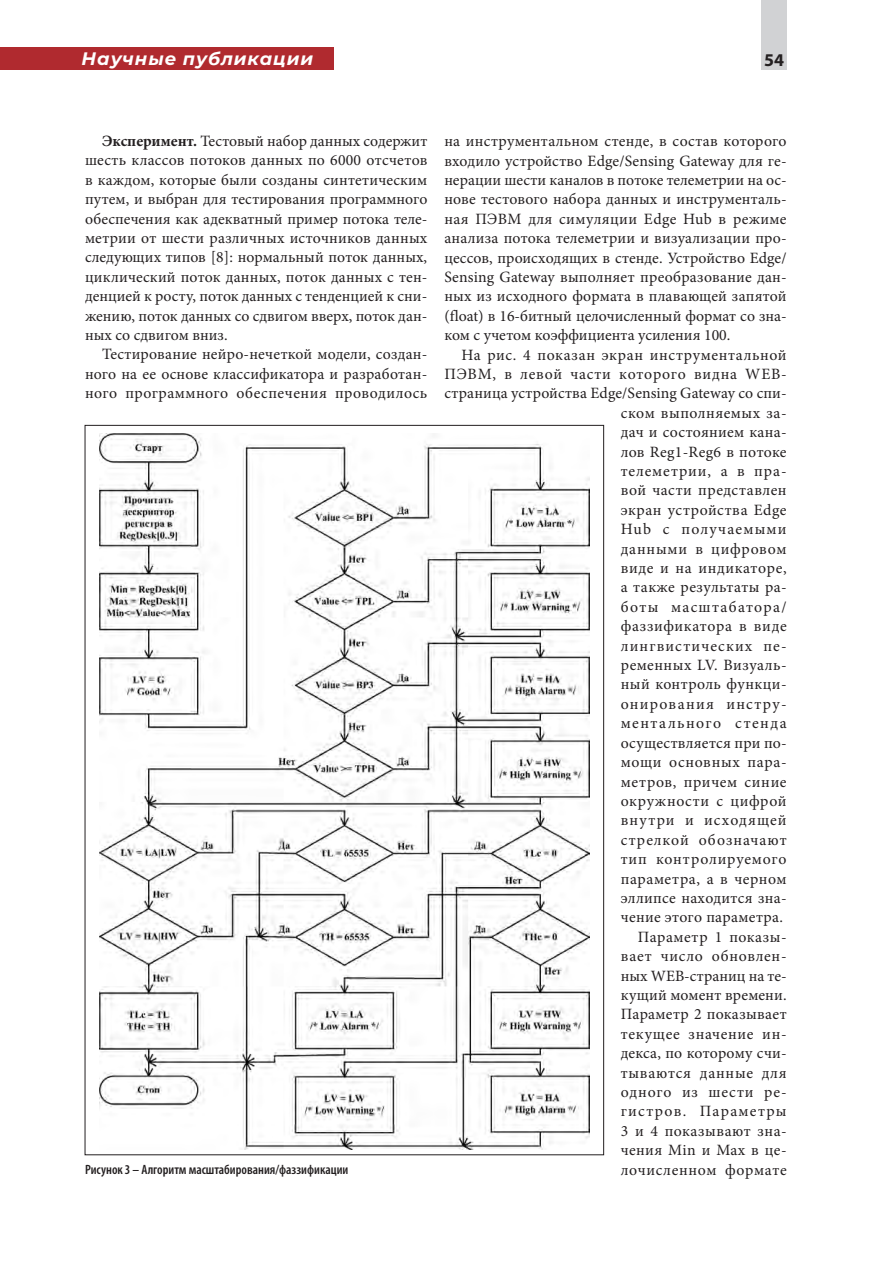
<style>
.page{position:relative;width:893px;height:1263px;background:#fff}
.page>*{position:absolute;margin:0;border:0;box-sizing:border-box;transform-origin:0 0}
.t1{font:italic 700 18px "Montserrat";letter-spacing:.05em;color:#fff}
.t2{font:700 18px "Myriad Pro";color:#231f20}
.t3{font:15.75px/19.4px "Minion Pro";letter-spacing:.035em;color:#231f20;text-align:justify}
.t4{font:600 condensed 13.5px "Myriad Pro";color:#231f20}
.s1{font-weight:700}
</style>
<div class="page">
<div style="left:0;top:47px;width:334px;height:23px;background:#b02a2f"></div>
<img style="left:100px;top:433px;width:489px;height:716px">
<div style="left:761px;top:0;width:26px;height:70px;background:#d1d2d4"></div>
<p class="t1" style="left:82px;top:46px;width:233px">Научные публикации</p>
<p class="t2" style="left:764px;top:48px;width:21px">54</p>
<p class="t3" style="left:85px;top:131px;width:344px;text-indent:17px"><span class="s1">Эксперимент.</span> Тестовый набор данных содержит шесть классов потоков данных по 6000 отсчетов в каждом, которые были созданы синтетическим путем, и выбран для тестирования программного обеспечения как адекватный пример потока теле&shy;метрии от шести различных источников данных следующих типов [8]: нормальный поток данных, циклический поток данных, поток данных с тен&shy;денцией к росту, поток данных с тенденцией к сни&shy;жению, поток данных со сдвигом вверх, поток дан&shy;ных со сдвигом вниз.</p>
<p class="t3" style="left:85px;top:345px;width:344px;text-indent:17px">Тестирование нейро-нечеткой модели, создан&shy;ного на ее основе классификатора и разработан&shy;ного программного обеспечения проводилось</p>
<p class="t3" style="left:444px;top:131px;width:344px">на инструментальном стенде, в состав которого входило устройство Edge/Sensing Gateway для ге&shy;нерации шести каналов в потоке телеметрии на ос&shy;нове тестового набора данных и инструменталь&shy;ная ПЭВМ для симуляции Edge Hub в режиме анализа потока телеметрии и визуализации про&shy;цессов, происходящих в стенде. Устройство Edge/ Sensing Gateway выполняет преобразование дан&shy;ных из исходного формата в плавающей запятой (float) в 16-битный целочисленный формат со зна&shy;ком с учетом коэффициента усиления 100.</p>
<p class="t3" style="left:444px;top:345px;width:344px;text-align:right">На рис. 4 показан экран инструментальной<br>ПЭВМ, в левой части которого видна WEB&shy;страница устройства Edge/Sensing Gateway со спи&shy;ском выполняемых за-<br>дач и состоянием кана-<br>лов Reg1-Reg6 в потоке<br>телеметрии, а в пра-<br>вой части представлен<br>экран устройства Edge<br>Hub с получаемыми<br>данными в цифровом<br>виде и на индикаторе,<br>а также результаты ра-<br>боты масштабатора/<br>фаззификатора в виде<br>лингвистических пе-<br>ременных LV. Визуаль-<br>ный контроль функци-<br>онирования инстру-<br>ментального стенда<br>осуществляется при по-<br>мощи основных пара-<br>метров, причем синие<br>окружности с цифрой<br>внутри и исходящей<br>стрелкой обозначают<br>тип контролируемого<br>параметра, а в черном<br>эллипсе находится зна-<br>чение этого параметра.<br>Параметр 1 показы-<br>вает число обновлен-<br>ных WEB-страниц на те-<br>кущий момент времени.<br>Параметр 2 показывает<br>текущее значение ин-<br>декса, по которому счи-<br>тываются данные для<br>одного из шести ре-<br>гистров. Параметры<br>3 и 4 показывают зна-<br>чения Min и Max в це-</p>
<p class="t4" style="left:85px;top:1162px;width:265px">Рисунок 3 – Алгоритм масштабирования/фаззификации</p>
<p class="t3" style="left:621px;top:1160px;width:167px">лочисленном формате</p>
</div>
